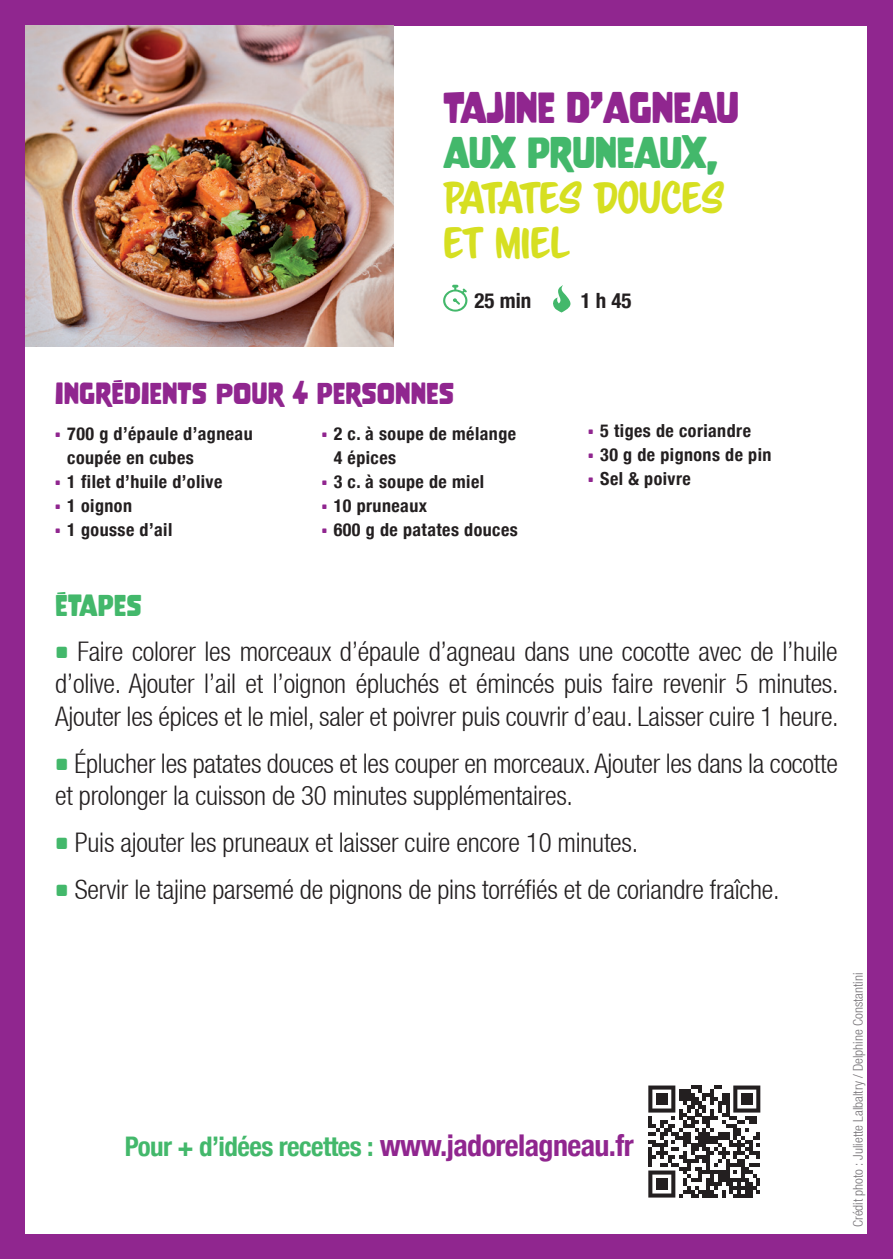
<style>
.page{position:relative;width:893px;height:1259px;background:#fff}
.page>*{position:absolute;margin:0;border:0;box-sizing:border-box;transform-origin:0 0}
.t1{font:39px/45px "Scriptorama Markdown JF";letter-spacing:-.02em;color:#d6df21}
.t2{font:39px "Nove";letter-spacing:-.02em;color:#90268f}
.t3{font:39px "Nove";letter-spacing:-.02em;color:#43b86b}
.t4{font:300 condensed 27px/32.4px "Helvetica Neue LT";letter-spacing:-.01em;color:#231f20}
.t5{font:700 condensed 27px "Helvetica Neue";letter-spacing:-.02em;color:#43b86b}
.t6{font:27px "Nove";color:#90268f}
.t7{font:27px "Nove";color:#43b86b}
.t8{font:700 condensed 21px "Helvetica Neue";color:#231f20}
.t9{font:700 condensed 18px/24px "Helvetica Neue";letter-spacing:.025em;color:#231f20}
.t10{font:300 condensed 13.5px "Helvetica Neue LT";color:#767377}
.s1{font-family:"Nove";font-weight:400;font-stretch:normal;font-size:45px;color:#43b86b}
.s2{font-size:30px;color:#90268f}
</style>
<div class="page">
<img style="left:26px;top:26px;width:367px;height:320px">
<div style="left:0;top:0;width:893px;height:1259px;border:24px solid #90268f"></div>
<svg style="left:443px;top:285px;width:25px;height:27px"></svg>
<svg style="left:553px;top:285px;width:18px;height:27px"></svg>
<svg style="left:648px;top:1085px;width:112px;height:112px"></svg>
<div style="left:656px;top:1093px;width:12px;height:11px;background:#231f20"></div>
<div style="left:741px;top:1093px;width:12px;height:11px;background:#231f20"></div>
<div style="left:656px;top:1178px;width:12px;height:11px;background:#231f20"></div>
<h1 class="t2" style="left:443px;top:84px;width:298px">TAJINE D’AGNEAU</h1>
<h1 class="t3" style="left:443px;top:129px;width:276px">AUX PRUNEAUX,</h1>
<h1 class="t1" style="left:443px;top:175px;width:282px">PATATES DOUCES<br>ET MIEL</h1>
<p class="t8" style="left:475px;top:283px;width:58px">25 min</p>
<p class="t8" style="left:581px;top:283px;width:52px">1 h 45</p>
<p class="t6" style="left:55px;top:378px;width:401px">INGRÉDIENTS POUR 4 PERSONNES</p>
<p class="t9" style="left:55px;top:420px;width:199px"><sup>.</sup> 700 g d’épaule d’agneau</p>
<p class="t9" style="left:67px;top:444px;width:128px">coupée en cubes</p>
<p class="t9" style="left:55px;top:468px;width:169px"><sup>.</sup> 1 filet d’huile d’olive</p>
<p class="t9" style="left:55px;top:492px;width:78px"><sup>.</sup> 1 oignon</p>
<p class="t9" style="left:55px;top:516px;width:119px"><sup>.</sup> 1 gousse d’ail</p>
<p class="t9" style="left:322px;top:420px;width:196px"><sup>.</sup> 2 c. à soupe de mélange</p>
<p class="t9" style="left:334px;top:444px;width:64px">4 épices</p>
<p class="t9" style="left:322px;top:468px;width:164px"><sup>.</sup> 3 c. à soupe de miel</p>
<p class="t9" style="left:322px;top:492px;width:107px"><sup>.</sup> 10 pruneaux</p>
<p class="t9" style="left:322px;top:516px;width:198px"><sup>.</sup> 600 g de patates douces</p>
<p class="t9" style="left:588px;top:417px;width:185px"><sup>.</sup> 5 tiges de coriandre<br><sup>.</sup> 30 g de pignons de pin <sup>.</sup> Sel &amp; poivre</p>
<p class="t7" style="left:55px;top:589px;width:88px">ÉTAPES</p>
<p class="t4" style="left:55px;top:635px;width:785px;text-align:justify"><span class="s1">.</span> Faire colorer les morceaux d’épaule d’agneau dans une cocotte avec de l’huile d’olive. Ajouter l’ail et l’oignon épluchés et émincés puis faire revenir 5 minutes.<br>Ajouter les épices et le miel, saler et poivrer puis couvrir d’eau. Laisser cuire 1 heure.</p>
<p class="t4" style="left:55px;top:747px;width:784px"><span class="s1">.</span> Éplucher les patates douces et les couper en morceaux. Ajouter les dans la cocotte et prolonger la cuisson de 30 minutes supplémentaires.</p>
<p class="t4" style="left:55px;top:819px;width:726px;line-height:47.1px"><span class="s1">.</span> Puis ajouter les pruneaux et laisser cuire encore 10 minutes.<br><span class="s1">.</span> Servir le tajine parsemé de pignons de pins torréfiés et de coriandre fraîche.</p>
<p class="t5" style="left:125px;top:1124px;width:510px">Pour + d’idées recettes : <span class="s2">www.jadorelagneau.fr</span></p>
<p class="t10" style="left:850px;top:1227px;width:256px;rotate:-90deg">Crédit photo : Juliette Lalbaltry / Delphine Constantini</p>
</div>
